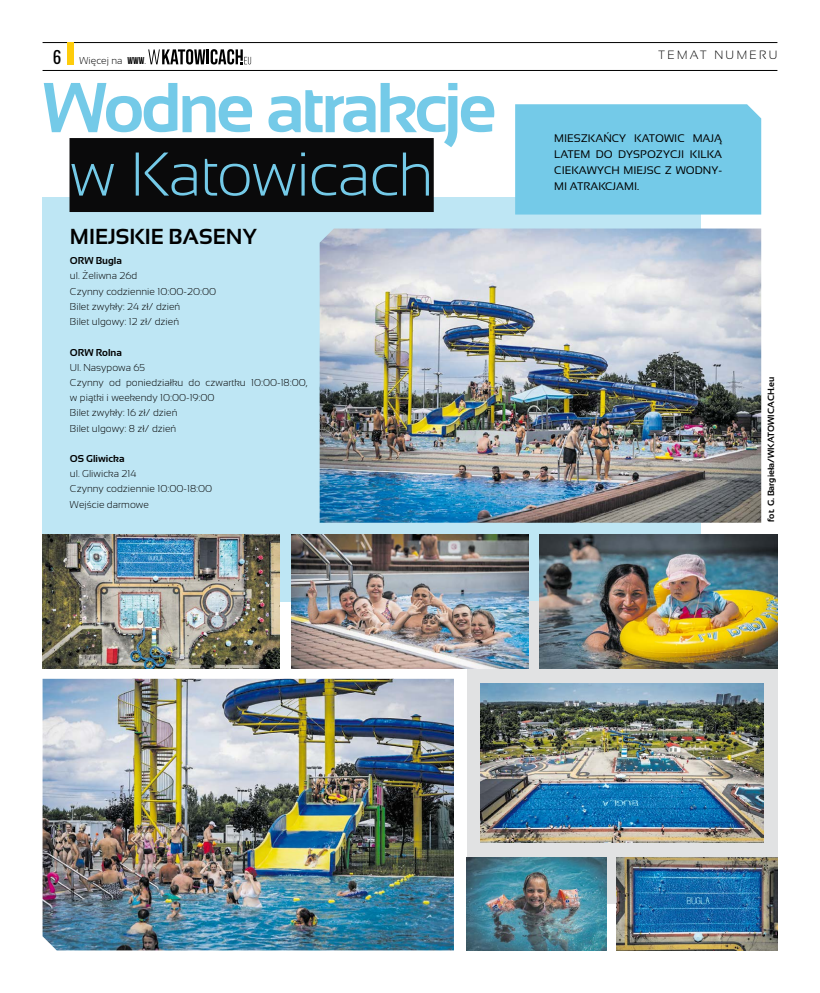
<style>
.page{position:relative;width:820px;height:993px;background:#fff}
.page>*{position:absolute;margin:0;border:0;box-sizing:border-box;transform-origin:0 0}
.t1{font:700 70.5px "Sansation";letter-spacing:-.045em;color:#74cae8}
.t2{font:300 61.6px "Sansation";letter-spacing:-.025em;color:#74cae8}
.t3{font:700 21.7px "Sansation";color:#000}
.t4{font:300 12px "Sansation";color:#000}
.t5{font:11px/16px "Sansation";color:#000}
.t6{font:300 10px/15.2px "Sansation";color:#000}
.t7{font:700 10px "Sansation";color:#000}
.t8{font:700 9px "Sansation";color:#000}
.s1{font-family:"Oswald";font-weight:400;font-size:17px}
.s2{font-family:"Bebas Neue";font-weight:400}
</style>
<div class="page">
<hr style="left:43px;top:42px;width:734px;height:1px;background:#000">
<svg style="left:148px;top:49px;width:103px;height:15px"></svg>
<hr style="left:43px;top:70px;width:734px;height:1px;background:#000">
<div style="left:67px;top:43px;width:6px;height:22px;background:#fecc0b"></div>
<div style="left:43px;top:197px;width:657px;height:404px;background:#bee6f4"></div>
<div style="left:515px;top:104px;width:246px;height:110px;background:#74cae8"></div>
<div style="left:466px;top:601px;width:311px;height:302px;background:#e1e2e3"></div>
<div style="left:69px;top:138px;width:364px;height:74px;background:#0a0a0b"></div>
<img style="left:616px;top:857px;width:161px;height:92px">
<img style="left:43px;top:534px;width:237px;height:134px">
<img style="left:481px;top:683px;width:281px;height:158px">
<img style="left:43px;top:678px;width:411px;height:272px">
<img style="left:539px;top:534px;width:238px;height:134px">
<img style="left:466px;top:857px;width:139px;height:93px">
<img style="left:291px;top:534px;width:237px;height:134px">
<img style="left:319px;top:228px;width:442px;height:294px">
<p class="t6" style="left:53px;top:53px;width:95px"><span class="s1">6</span> Więcej na <span class="s2">WWW</span>.</p>
<p class="t4" style="left:658px;top:48px;width:67px">Tem at numeru</p>
<h1 class="t1" style="left:43px;top:68px;width:455px">Wodne atrakcje</h1>
<h2 class="t2" style="left:69px;top:140px;width:365px">w Katowicach</h2>
<h3 class="t3" style="left:70px;top:224px;width:188px">Mi ejski e baseny</h3>
<p class="t7" style="left:70px;top:255px;width:53px">ORW Bugla</p>
<p class="t6" style="left:70px;top:268px;width:148px">ul. Żeliwna 26d<br>Czynny codziennie 10:00-20:00<br>Bilet zwykły: 24 zł/ dzień<br>Bilet ulgowy: 12 zł/ dzień</p>
<p class="t7" style="left:70px;top:346px;width:54px">ORW Rolna</p>
<p class="t6" style="left:70px;top:359px;width:239px">Ul. Nasypowa 65<br>Czynny od poniedziałku do czwartku 10:00-18:00, w piątki i weekendy 10:00-19:00<br>Bilet zwykły: 16 zł/ dzień<br>Bilet ulgowy: 8 zł/ dzień</p>
<p class="t7" style="left:70px;top:453px;width:56px">OS Gliwicka</p>
<p class="t6" style="left:70px;top:466px;width:144px">ul. Gliwicka 214<br>Czynny codziennie 10:00-18:00<br>Wejście darmowe</p>
<p class="t5" style="left:554px;top:130px;width:169px;text-indent:41px">AŃCY KATOWIC MAJĄ<br>LATEM DO</p>
<p class="t5" style="left:554px;top:130px;width:28px">MIESZK</p>
<p class="t5" style="left:554px;top:146px;width:169px;text-indent:64px">DYSPOZYCJI KILKA<br>CIEKAWYCH M IEJSC Z WODN</p>
<p class="t5" style="left:711px;top:162px;width:12px">Y-</p>
<p class="t5" style="left:554px;top:178px;width:86px">M I ATRAKCJAM I.</p>
<p class="t8" style="left:765px;top:521px;width:147px;rotate:-90deg">fot. G. Bargieła/WKATOWICACH.eu</p>
</div>
